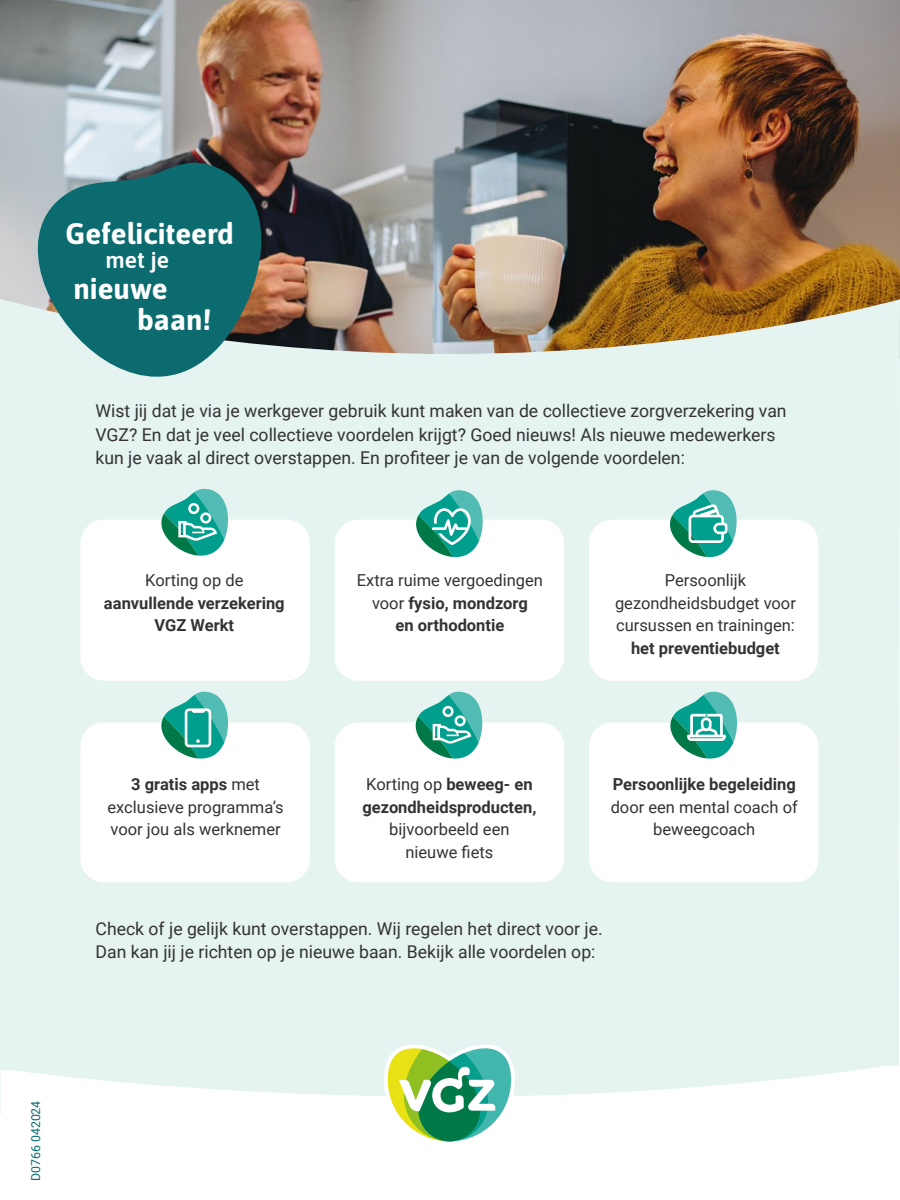
<style>
.page{position:relative;width:900px;height:1200px;background:#fff}
.page>*{position:absolute;margin:0;border:0;box-sizing:border-box;transform-origin:0 0}
.t1{font:700 29.55px/30.9px "Asap";color:#fff}
.t2{font:600 22.8px "Asap";color:#fff}
.t3{font:17.7px/23.5px "Roboto";color:#333334}
.t4{font:16.5px/22.5px "Roboto";color:#333334;text-align:center}
.t5{font:700 16.5px/22.5px "Roboto";color:#333334;text-align:center}
.t6{font:12.3px "Roboto";color:#046c70}
.s1{font-weight:700}
.s2{font-weight:400}
</style>
<div class="page">
<img style="left:0;top:0;width:900px;height:299px">
<div style="left:0;top:299px;width:900px;height:816px;background:#e5f3f1"></div>
<svg style="left:1px;top:1066px;width:898px;height:49px"></svg>
<svg style="left:384px;top:1044px;width:131px;height:98px"></svg>
<div style="left:335px;top:723px;width:229px;height:159px;background:#fff;border-radius:24px"></div>
<svg style="left:408px;top:691px;width:76px;height:68px"></svg>
<div style="left:80px;top:520px;width:230px;height:161px;background:#fff;border-radius:24px"></div>
<svg style="left:154px;top:489px;width:76px;height:67px"></svg>
<div style="left:589px;top:723px;width:229px;height:159px;background:#fff;border-radius:24px"></div>
<div style="left:335px;top:520px;width:229px;height:161px;background:#fff;border-radius:24px"></div>
<div style="left:589px;top:520px;width:229px;height:161px;background:#fff;border-radius:24px"></div>
<svg style="left:662px;top:490px;width:77px;height:68px"></svg>
<svg style="left:663px;top:691px;width:76px;height:68px"></svg>
<div style="left:80px;top:723px;width:230px;height:159px;background:#fff;border-radius:24px"></div>
<svg style="left:154px;top:691px;width:76px;height:68px"></svg>
<svg style="left:408px;top:490px;width:77px;height:68px"></svg>
<svg style="left:0;top:156px;width:279px;height:328px;background:#81abab"></svg>
<h1 class="t1" style="left:66px;top:216px;width:170px">Gefeliciteerd</h1>
<p class="t2" style="left:106px;top:244px;width:65px">met je</p>
<h1 class="t1" style="left:137px;top:272px;width:76px;text-indent:-64px">nieuwe baan!</h1>
<p class="t3" style="left:96px;top:398px;width:693px">Wist jij dat je via je werkgever gebruik kunt maken van de collectieve zorgverzekering van<br>VGZ? En dat je veel collectieve voordelen krijgt? Goed nieuws! Als nieuwe medewerkers kun je vaak al direct overstappen. En profiteer je van de volgende voordelen:</p>
<p class="t4" style="left:145px;top:568px;width:100px">Korting op de</p>
<p class="t5" style="left:104px;top:591px;width:182px">aanvullende verzekering<br>VGZ Werkt</p>
<p class="t4" style="left:108px;top:772px;width:178px"><span class="s1">3 gratis apps</span> met exclusieve programma’s voor jou als werknemer</p>
<p class="t5" style="left:357px;top:568px;width:188px"><span class="s2">Extra ruime vergoedingen voor</span> fysio, mondzorg<br>en orthodontie</p>
<p class="t4" style="left:615px;top:568px;width:182px">Persoonlijk gezondheidsbudget voor cursussen en trainingen:</p>
<p class="t5" style="left:631px;top:636px;width:150px">het preventiebudget</p>
<p class="t5" style="left:362px;top:772px;width:176px;text-align:left"><span class="s2">Korting op</span> beweeg- en gezondheidsproducten,</p>
<p class="t4" style="left:389px;top:817px;width:122px">bijvoorbeeld een nieuwe fiets</p>
<p class="t5" style="left:613px;top:772px;width:185px">Persoonlijke begeleiding</p>
<p class="t4" style="left:611px;top:795px;width:189px">door een mental coach of beweegcoach</p>
<p class="t3" style="left:96px;top:916px;width:509px">Check of je gelijk kunt overstappen. Wij regelen het direct voor je.<br>Dan kan jij je richten op je nieuwe baan. Bekijk alle voordelen op:</p>
<p class="t6" style="left:27px;top:1181px;width:82px;rotate:-90deg">D0766 042024</p>
</div>
